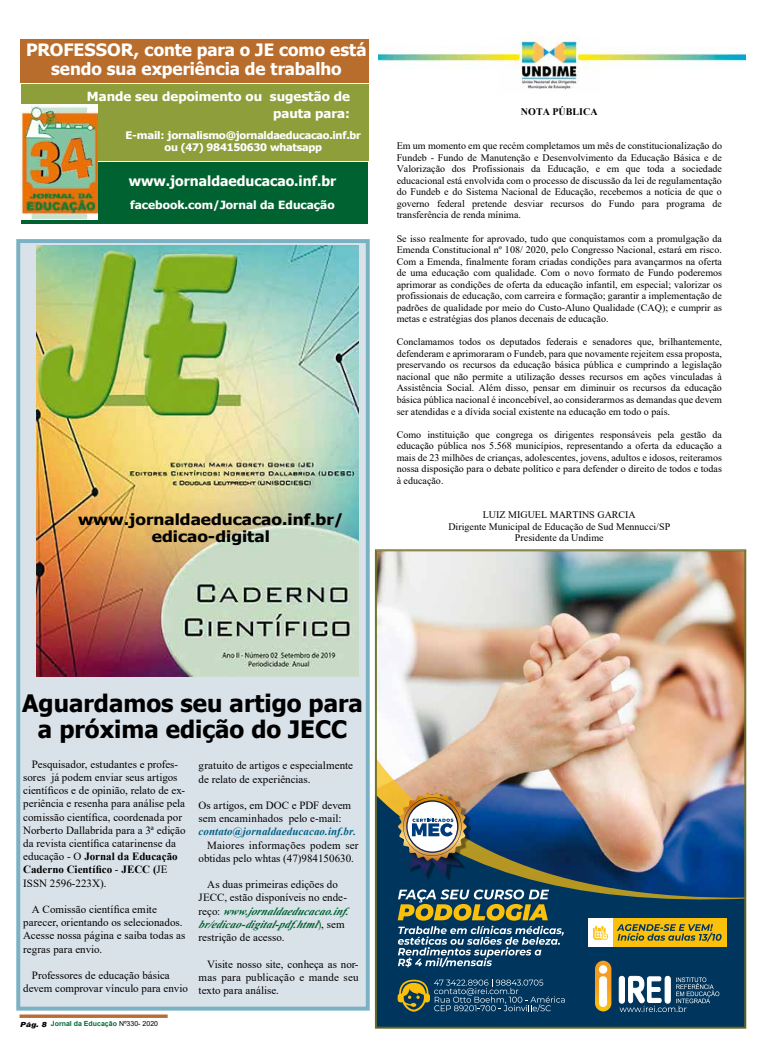
<style>
.page{position:relative;width:766px;height:1063px;background:#fff}
.page>*{position:absolute;margin:0;border:0;box-sizing:border-box;transform-origin:0 0}
.Subtítulo_2{font:700 24px/26.4px "Tahoma";color:#000;text-align:center}
.Subtítulo_1{font:700 17px/19px "Tahoma";letter-spacing:-.005em;color:#fff;text-align:center;scale:1.04 1}
.Subtítulo_1-2{font:700 15.3px/16.8px "Tahoma";color:#000;text-align:center;scale:1.12 1}
.Título{font:700 13.9px "Tahoma";color:#fff}
.Título-2{font:700 12.6px/17px "Tahoma";color:#fff;text-align:right;scale:1.05 1}
.Título-3{font:700 11.3px "Tahoma";color:#fff;scale:1.05 1}
.Corpo_de_Texto{font:11px/13.2px "Times New Roman";color:#000}
.Corpo_do_textohistór{font:11px/13.2px "Times New Roman";letter-spacing:.01em;color:#000}
.Título-4{font:700 10.4px "Tahoma";letter-spacing:-.02em;color:#fff;scale:1.09 1}
.Título-5{font:700 10.4px "Tahoma";letter-spacing:-.02em;color:#fff;scale:1.05 1}
.t1{font:10px/11.5px "Times New Roman";color:#000;text-align:justify}
.t2{font:700 10px "Times New Roman";color:#000}
.t3{font:700 7px "Arial";color:#006d35}
.s1{font-weight:700;font-style:italic;color:#006085}
.s2{font-weight:700;font-style:italic;color:#006230}
.s3{color:#006230}
.s4{font-weight:700}
.s5{font-weight:900;font-style:italic;color:#000}
.s6{font-weight:400;color:#000}
</style>
<div class="page">
<div style="left:20px;top:1015px;width:147px;height:3px;background:#ba6c35;border:1px solid #ba6c35"></div>
<img style="left:374px;top:549px;width:372px;height:480px">
<div style="left:21px;top:84px;width:348px;height:77px;background:#8e9e3a"></div>
<div style="left:20px;top:39px;width:349px;height:43px;background:#b96d2c"></div>
<div style="left:21px;top:162px;width:346px;height:62px;background:#006230"></div>
<svg style="left:16px;top:239px;width:353px;height:772px;background:#d3dee6"></svg>
<img style="left:36px;top:245px;width:322px;height:431px">
<img style="left:517px;top:38px;width:72px;height:52px">
<img style="left:378px;top:46px;width:142px;height:22px">
<img style="left:577px;top:47px;width:168px;height:22px">
<img style="left:20px;top:105px;width:78px;height:114px">
<p class="Subtítulo_1" style="left:26px;top:41px;width:329px">PROFESSOR, conte para o JE como está sendo sua experiência de trabalho</p>
<p class="Título-2" style="left:87px;top:89px;width:252px">Mande seu depoimento ou sugestão de pauta para:</p>
<p class="Título-4" style="left:125px;top:128px;width:217px">E-mail: jornalismo@jornaldaeducacao.inf.br</p>
<p class="Título-5" style="left:164px;top:140px;width:151px">ou (47) 984150630 whatsapp</p>
<p class="Título" style="left:129px;top:171px;width:209px">www.jornaldaeducacao.inf.br</p>
<p class="Título-3" style="left:130px;top:197px;width:196px">facebook.com/Jornal da Educação</p>
<p class="Subtítulo_1-2" style="left:78px;top:512px;width:239px">www.jornaldaeducacao.inf.br/ edicao-digital</p>
<p class="t2" style="left:521px;top:104px;width:78px">NOTA PÚBLICA</p>
<p class="t1" style="left:396px;top:140px;width:327px">Em um momento em que recém completamos um mês de constitucionalização do Fundeb - Fundo de Manutenção e Desenvolvimento da Educação Básica e de Valorização dos Profissionais da Educação, e em que toda a sociedade educacional está envolvida com o processo de discussão da lei de regulamentação do Fundeb e do Sistema Nacional de Educação, recebemos a notícia de que o governo federal pretende desviar recursos do Fundo para programa de transferência de renda mínima.</p>
<p class="t1" style="left:396px;top:232px;width:327px">Se isso realmente for aprovado, tudo que conquistamos com a promulgação da Emenda Constitucional nº 108/ 2020, pelo Congresso Nacional, estará em risco.<br>Com a Emenda, finalmente foram criadas condições para avançarmos na oferta de uma educação com qualidade. Com o novo formato de Fundo poderemos aprimorar as condições de oferta da educação infantil, em especial; valorizar os profissionais de educação, com carreira e formação; garantir a implementação de padrões de qualidade por meio do Custo-Aluno Qualidade (CAQ); e cumprir as metas e estratégias dos planos decenais de educação.</p>
<p class="t1" style="left:396px;top:336px;width:327px">Conclamamos todos os deputados federais e senadores que, brilhantemente, defenderam e aprimoraram o Fundeb, para que novamente rejeitem essa proposta, preservando os recursos da educação básica pública e cumprindo a legislação nacional que não permite a utilização desses recursos em ações vinculadas à Assistência Social. Além disso, pensar em diminuir os recursos da educação básica pública nacional é inconcebível, ao considerarmos as demandas que devem ser atendidas e a dívida social existente na educação em todo o país.</p>
<p class="t1" style="left:396px;top:428px;width:327px">Como instituição que congrega os dirigentes responsáveis pela gestão da educação pública nos 5.568 municípios, representando a oferta da educação a mais de 23 milhões de crianças, adolescentes, jovens, adultos e idosos, reiteramos nossa disposição para o debate político e para defender o direito de todos e todas à educação.</p>
<p class="t1" style="left:448px;top:509px;width:223px;text-align:center">LUIZ MIGUEL MARTINS GARCIA<br>Dirigente Municipal de Educação de Sud Mennucci/SP<br>Presidente da Undime</p>
<p class="Subtítulo_2" style="left:22px;top:691px;width:342px">Aguardamos seu artigo para a próxima edição do JECC</p>
<p class="Corpo_de_Texto" style="left:198px;top:759px;width:156px">gratuito de artigos e especialmente de relato de experiências.</p>
<p class="Corpo_de_Texto" style="left:198px;top:798px;width:159px">Os artigos, em DOC e PDF devem sem encaminhados pelo e-mail: <span class="s1">contato@jornaldaeducacao.inf.br.</span></p>
<p class="Corpo_do_textohistór" style="left:198px;top:838px;width:161px;text-indent:8px">Maiores informações podem ser obtidas pelo whtas (47)984150630.</p>
<p class="Corpo_de_Texto" style="left:198px;top:878px;width:156px;text-indent:9px">As duas primeiras edições do<br>JECC, estão disponíveis no ende&shy;r e ç o : <span class="s2">www.jornaldaeducacao.inf. br/edicao-digital-p df.html</span><span class="s3">)</span> , s e m restrição de acesso.</p>
<p class="Corpo_do_textohistór" style="left:198px;top:957px;width:161px;text-align:justify;text-indent:8px">Visite nosso site, conheça as nor&shy;mas para publicação e mande seu texto para análise.</p>
<p class="Corpo_de_Texto" style="left:23px;top:757px;width:164px;text-indent:9px">Pesquisador, estudantes e profes&shy;sores já podem enviar seus artigos científicos e de opinião, relato de ex&shy;periência e resenha para análise pela comissão científica, coordenada por Norberto Dallabrida para a 3ª edição da revista científica catarinense da educação - O <span class="s4">Jornal da Educação Caderno Científico</span> - <span class="s4">JECC (</span>JE ISSN 2596-223X).</p>
<p class="Corpo_de_Texto" style="left:23px;top:902px;width:164px;text-indent:9px">A Comissão científica emite parecer, orientando os selecionados.<br>Acesse nossa página e saiba todas as regras para envio.</p>
<p class="Corpo_de_Texto" style="left:23px;top:968px;width:166px;text-indent:9px">Professores de educação básica devem comprovar vínculo para envio</p>
<p class="t3" style="left:20px;top:1019px;width:139px"><span class="s5">Pág. 8</span> Jornal da Educação <span class="s6">Nº330- 2020</span></p>
</div>
